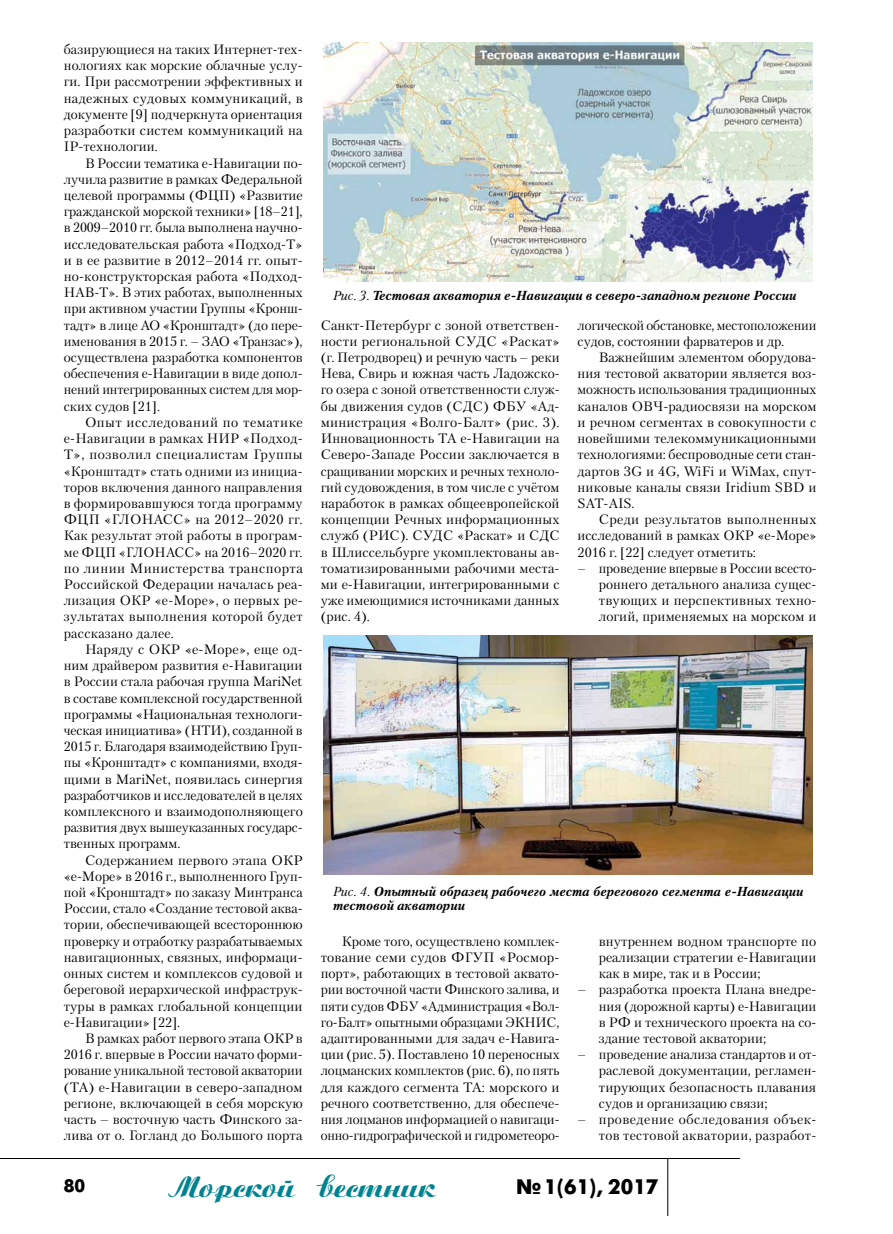
<style>
.page{position:relative;width:893px;height:1234px;background:#fff}
.page>*{position:absolute;margin:0;border:0;box-sizing:border-box;transform-origin:0 0}
.t1{font:25.5px "Boyarsky C";letter-spacing:-.05em;color:#008390}
.t2{font:700 21px "Futuris C";color:#000}
.t3{font:700 18px "Futuris C";color:#000}
.t4{font:13.5px/16.2px "Petersburg C";color:#000;text-align:justify}
.t5{font:13.5px/16.2px "Petersburg C";letter-spacing:.03em;color:#000;text-align:right}
.t6{font:italic 700 13.05px/13.5px "Petersburg C";color:#000}
.s1{font-weight:400}
</style>
<div class="page">
<hr style="left:0;top:1157px;width:740px;height:1px;background:#000">
<hr style="left:667px;top:1158px;width:1px;height:57px;background:#000">
<img style="left:324px;top:635px;width:489px;height:239px">
<img style="left:324px;top:43px;width:489px;height:239px">
<p class="t4" style="left:64px;top:41px;width:240px">базирующиеся на таких Интернет-тех&shy;нологиях как морские облачные услу&shy;ги. При рассмотрении эффективных и надежных судовых коммуникаций, в документе [9] подчеркнута ориентация разработки систем коммуникаций на IP-технологии.</p>
<p class="t4" style="left:64px;top:154px;width:240px;text-indent:21px">В России тематика е-Навигации по&shy;лучила развитие в рамках Федеральной целевой программы (ФЦП) «Развитие гражданской морской техники» [18–21], в 2009–2010 гг. была выполнена научно&shy;исследовательская работа «Подход-Т» и в ее развитие в 2012–2014 гг. опыт&shy;но-конструкторская работа «Подход-НАВ-Т». В этих работах, выполненных при активном участии Группы «Кронш&shy;тадт» в лице АО «Кронштадт» (до пере&shy;именования в 2015 г. – ЗАО «Транзас»), осуществлена разработка компонентов обеспечения e-Навигации в виде допол&shy;нений интегрированных систем для мор&shy;ских судов [21].</p>
<p class="t4" style="left:64px;top:414px;width:240px;text-indent:21px">Опыт исследований по тематике е-Навигации в рамках НИР «Подход-Т», позволил специалистам Группы «Кронштадт» стать одними из инициа&shy;торов включения данного направления в формировавшуюся тогда программу ФЦП «ГЛОНАСС» на 2012–2020 гг.<br>Как результат этой работы в програм&shy;ме ФЦП «ГЛОНАСС» на 2016–2020 гг. по линии Министерства транспорта Российской Федерации началась реа&shy;лизация ОКР «е-Море», о первых ре&shy;зультатах выполнения которой будет рассказано далее.</p>
<p class="t4" style="left:64px;top:640px;width:240px;text-indent:21px">Наряду с ОКР «е-Море», еще од&shy;ним драйвером развития е-Навигации в России стала рабочая группа MariNet в составе комплексной государственной программы «Национальная технологи&shy;ческая инициатива» (НТИ), созданной в 2015 г. Благодаря взаимодействию Груп&shy;пы «Кронштадт» с компаниями, входя&shy;щими в MariNet, появилась синергия разработчиков и исследователей в целях комплексного и взаимодополняющего развития двух вышеуказанных государс&shy;твенных программ.</p>
<p class="t4" style="left:64px;top:851px;width:241px;text-indent:21px">Содержанием первого этапа ОКР «е-Море» в 2016 г., выполненного Груп&shy;пой «Кронштадт» по заказу Минтранса России, стало «Создание тестовой аква&shy;тории, обеспечивающей всестороннюю проверку и отработку разрабатываемых навигационных, связных, информаци&shy;онных систем и комплексов судовой и береговой иерархической инфраструк&shy;туры в рамках глобальной концепции е-Навигации» [22].</p>
<p class="t4" style="left:64px;top:1029px;width:240px;text-indent:21px">В рамках работ первого этапа ОКР в 2016 г. впервые в России начато форми&shy;рование уникальной тестовой акватории (ТА) е-Навигации в северо-западном регионе, включающей в себя морскую часть – восточную часть Финского за&shy;лива от о. Гогланд до Большого порта</p>
<p class="t6" style="left:333px;top:288px;width:465px"><span class="s1">Рис. 3.</span> Тестовая акватория е-Навигации в северо-западном регионе России</p>
<p class="t4" style="left:321px;top:316px;width:241px">Санкт-Петербург с зоной ответствен&shy;ности региональной СУДС «Раскат» (г. Петродворец) и речную часть – реки Нева, Свирь и южная часть Ладожско&shy;го озера с зоной ответственности служ&shy;бы движения судов (СДС) ФБУ «Ад&shy;министрация «Волго-Балт» (рис. 3).<br>Инновационность ТА е-Навигации на Северо-Западе России заключается в сращивании морских и речных техноло&shy;гий судовождения, в том числе с учётом наработок в рамках общеевропейской концепции Речных информационных служб (РИС). СУДС «Раскат» и СДС в Шлиссельбурге укомплектованы ав&shy;томатизированными рабочими места&shy;ми е-Навигации, интегрированными с уже имеющимися источниками данных (рис. 4).</p>
<p class="t4" style="left:578px;top:316px;width:240px">логической обстановке, местоположении судов, состоянии фарватеров и др.</p>
<p class="t4" style="left:578px;top:349px;width:241px;text-indent:21px">Важнейшим элементом оборудова&shy;ния тестовой акватории является воз&shy;можность использования традиционных каналов ОВЧ-радиосвязи на морском и речном сегментах в совокупности с новейшими телекоммуникационными технологиями: беспроводные сети стан&shy;дартов 3G и 4G, WiFi и WiMax, cпут&shy;никовые каналы связи Iridium SBD и SAT-AIS.</p>
<p class="t4" style="left:578px;top:511px;width:240px;text-indent:21px">Среди результатов выполненных исследований в рамках ОКР «е-Море» 2016 г. [22] следует отметить:</p>
<p class="t4" style="left:599px;top:559px;width:219px;text-indent:-21px">– проведение впервые в России всесто&shy;роннего детального анализа сущес&shy;твующих и перспективных техно&shy;логий, применяемых на морском и</p>
<p class="t6" style="left:333px;top:884px;width:472px"><span class="s1">Рис. 4.</span> Опытный образец рабочего места берегового сегмента е-Навигации тестовой акватории</p>
<p class="t4" style="left:321px;top:932px;width:241px;text-indent:21px">Кроме того, осуществлено комплек&shy;тование семи судов ФГУП «Росмор&shy;порт», работающих в тестовой аквато&shy;рии восточной части Финского залива, и пяти судов ФБУ «Администрация «Вол&shy;го-Балт» опытными образцами ЭКНИС, адаптированными для задач е-Навига&shy;ции (рис. 5). Поставлено 10 переносных лоцманских комплектов (рис. 6), по пять для каждого сегмента ТА: морского и речного соответственно, для обеспече&shy;ния лоцманов информацией о навигаци&shy;онно-гидрографической и гидрометеоро-</p>
<p class="t4" style="left:599px;top:932px;width:219px">внутреннем водном транспорте по реализации стратегии е-Навигации как в мире, так и в России;</p>
<p class="t4" style="left:599px;top:981px;width:219px;text-indent:-21px">– разработка проекта Плана внедре&shy;ния (дорожной карты) е-Навигации в РФ и технического проекта на со&shy;здание тестовой акватории;</p>
<p class="t4" style="left:599px;top:1045px;width:219px;text-indent:-21px">– проведение анализа стандартов и от&shy;раслевой документации, регламен&shy;тирующих безопасность плавания судов и организацию связи;</p>
<p class="t5" style="left:578px;top:1110px;width:240px">– проведение обследования объек&shy;тов тестовой акватории, разработ-</p>
<h3 class="t3" style="left:64px;top:1175px;width:23px">80</h3>
<h1 class="t1" style="left:168px;top:1170px;width:270px">Морской вестник</h1>
<h2 class="t2" style="left:516px;top:1174px;width:144px">№1(61), 2017</h2>
</div>
